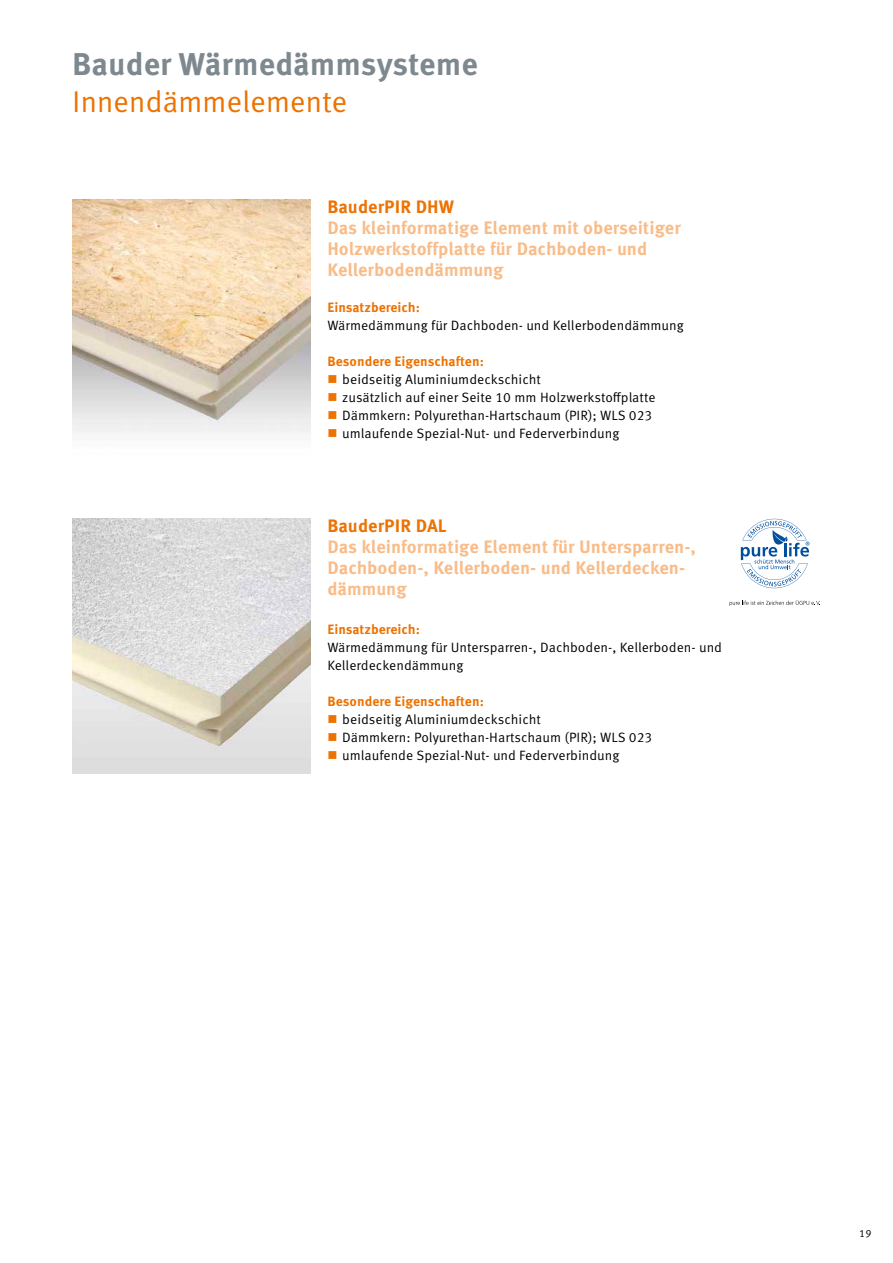
<style>
.page{position:relative;width:893px;height:1263px;background:#fff}
.page>*{position:absolute;margin:0;border:0;box-sizing:border-box;transform-origin:0 0}
.t1{font:700 31.5px "Meta Correspondence Pro";color:#7d888f}
.t2{font:30px "Meta Correspondence Pro";letter-spacing:-.015em;color:#ed7201}
.t3{font:700 18px/21px "Meta Correspondence Pro";color:#f9bc88}
.t4{font:700 18px "Meta Correspondence Pro";color:#ed7201}
.t5{font:13.5px/18px "Meta Correspondence Pro";color:#000}
.t6{font:700 13.5px "Meta Correspondence Pro";color:#ed7201}
.t7{font:10.5px "Meta Correspondence Pro";color:#000}
.s1{color:#ed7201}
</style>
<div class="page">
<img style="left:72px;top:200px;width:238px;height:233px">
<img style="left:72px;top:519px;width:238px;height:255px">
<svg style="left:730px;top:600px;width:90px;height:5px"></svg>
<svg style="left:741px;top:519px;width:68px;height:69px"></svg>
<h1 class="t1" style="left:72px;top:39px;width:407px">Bauder Wärmedämmsysteme</h1>
<h2 class="t2" style="left:72px;top:79px;width:277px">Innendämmelemente</h2>
<h3 class="t4" style="left:327px;top:193px;width:128px">BauderPIR DHW</h3>
<h3 class="t3" style="left:327px;top:217px;width:355px">Das kleinformatige Element mit oberseitiger<br>Holzwerkstoffplatte für Dachboden- und<br>Kellerbodendämmung</h3>
<p class="t6" style="left:327px;top:297px;width:94px">Einsatzbereich:</p>
<p class="t5" style="left:327px;top:316px;width:358px">Wärmedämmung für Dachboden- und Kellerbodendämmung</p>
<p class="t6" style="left:327px;top:351px;width:158px">Besondere Eigenschaften:</p>
<p class="t5" style="left:327px;top:370px;width:215px"><span class="s1">■</span> beidseitig Aluminiumdeckschicht</p>
<p class="t5" style="left:327px;top:388px;width:330px"><span class="s1">■</span> zusätzlich auf einer Seite 10 mm Holzwerkstoffplatte</p>
<p class="t5" style="left:327px;top:406px;width:327px"><span class="s1">■</span> Dämmkern: Polyurethan-Hartschaum (PIR); WLS 023</p>
<p class="t5" style="left:327px;top:424px;width:294px"><span class="s1">■</span> umlaufende Spezial-Nut- und Federverbindung</p>
<h3 class="t4" style="left:327px;top:512px;width:121px">BauderPIR DAL</h3>
<h3 class="t3" style="left:327px;top:535px;width:370px">Das kleinformatige Element für Untersparren-,<br>Dachboden-, Kellerboden- und Kellerdecken&shy;dämmung</h3>
<p class="t6" style="left:327px;top:619px;width:94px">Einsatzbereich:</p>
<p class="t5" style="left:327px;top:638px;width:396px">Wärmedämmung für Untersparren-, Dachboden-, Kellerboden- und<br>Kellerdeckendämmung</p>
<p class="t6" style="left:327px;top:691px;width:158px">Besondere Eigenschaften:</p>
<p class="t5" style="left:327px;top:710px;width:215px"><span class="s1">■</span> beidseitig Aluminiumdeckschicht</p>
<p class="t5" style="left:327px;top:728px;width:327px"><span class="s1">■</span> Dämmkern: Polyurethan-Hartschaum (PIR); WLS 023</p>
<p class="t5" style="left:327px;top:746px;width:294px"><span class="s1">■</span> umlaufende Spezial-Nut- und Federverbindung</p>
<p class="t7" style="left:859px;top:1225px;width:14px">19</p>
</div>
